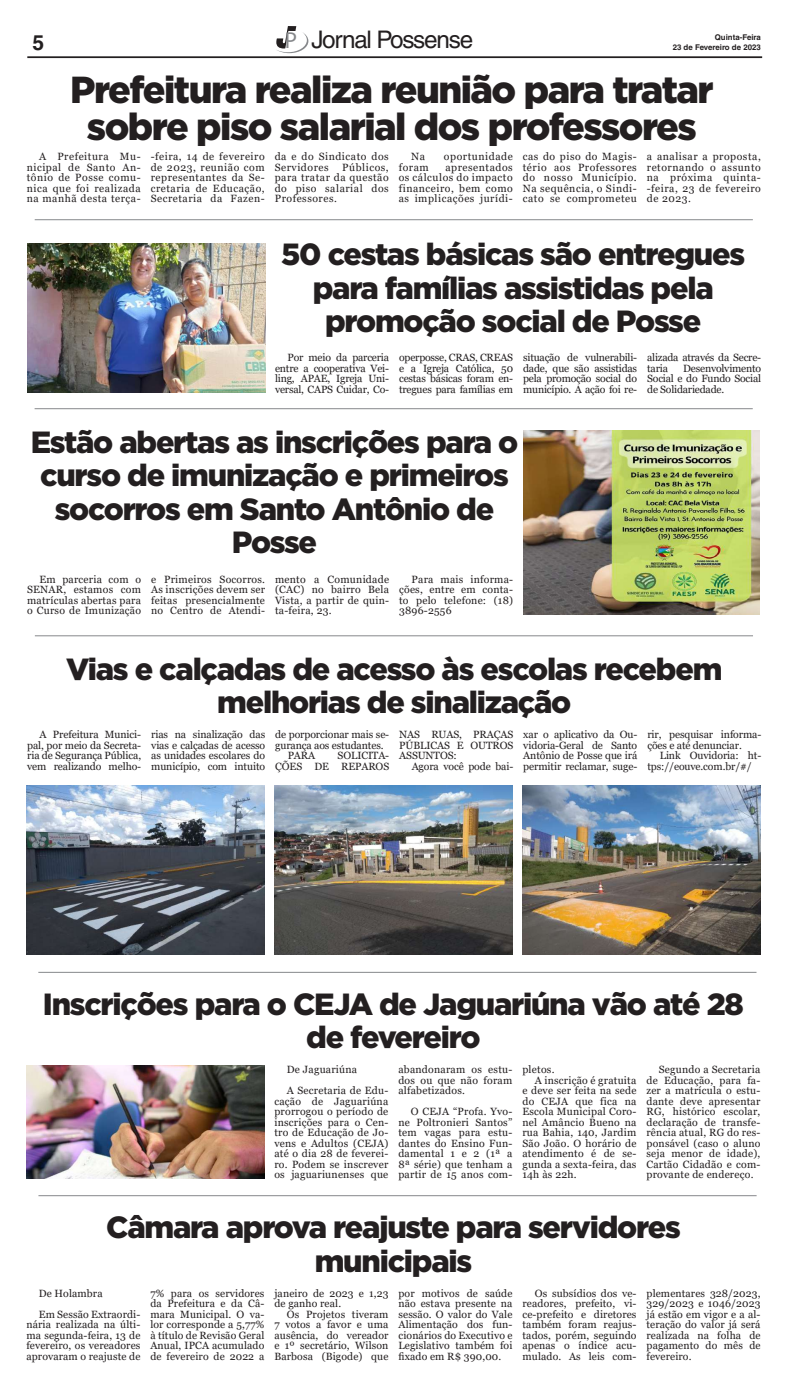
<style>
.page{position:relative;width:787px;height:1389px;background:#fff}
.page>*{position:absolute;margin:0;border:0;box-sizing:border-box;transform-origin:0 0}
.t1{font:900 37.62px/36.8px "Gotham";letter-spacing:-.04em;color:#231f20;text-align:center}
.t2{font:900 30.62px/33.2px "Gotham";letter-spacing:-.04em;color:#231f20;text-align:center}
.t3{font:24.24px "Helvetica";letter-spacing:-.05em;color:#231f20}
.t4{font:700 21px "Helvetica LT Std";color:#231f20}
.t5{font:10.5px/10.5px "Georgia";letter-spacing:.02em;color:#231f20;text-align:justify}
.t6{font:10.5px/10.5px "Georgia";letter-spacing:-.01em;color:#231f20}
.t7{font:10.5px/10.5px "Georgia";letter-spacing:.05em;color:#231f20}
.t8{font:10.5px/10.5px "Georgia";letter-spacing:-.02em;color:#231f20}
.t9{font:700 7.88px "Helvetica LT Std";color:#231f20}
.s1{font-family:"Myriad Pro";font-size:23.01px;color:#86888b}
</style>
<div class="page">
<hr style="left:27px;top:56px;width:734px;height:2px;background:#231f20">
<svg style="left:276px;top:26px;width:32px;height:27px"></svg>
<hr style="left:35px;top:636px;width:717px;height:1px;background:#86888b">
<hr style="left:38px;top:972px;width:718px;height:1px;background:#86888b">
<hr style="left:38px;top:1195px;width:718px;height:1px;background:#86888b">
<hr style="left:35px;top:408px;width:717px;height:1px;background:#86888b">
<hr style="left:35px;top:220px;width:717px;height:1px;background:#86888b">
<img style="left:26px;top:1065px;width:238px;height:114px">
<img style="left:27px;top:243px;width:238px;height:150px">
<img style="left:523px;top:431px;width:236px;height:183px">
<img style="left:27px;top:785px;width:237px;height:170px">
<img style="left:274px;top:785px;width:238px;height:170px">
<img style="left:522px;top:785px;width:238px;height:170px">
<h3 class="t4" style="left:32px;top:30px;width:13px">5</h3>
<h3 class="t3" style="left:285px;top:26px;width:190px"><span class="s1">P</span> Jornal Possense</h3>
<p class="t9" style="left:714px;top:33px;width:48px">Quinta-Feira</p>
<p class="t9" style="left:672px;top:42px;width:90px">23 de Fevereiro de 2023</p>
<h1 class="t1" style="left:70px;top:70px;width:644px">Prefeitura realiza reunião para tratar sobre piso salarial dos professores</h1>
<p class="t5" style="left:27px;top:152px;width:115px;text-indent:12px">A Prefeitura Mu&shy;nicipal de Santo An&shy;tônio de Posse comu&shy;nica que foi realizada na manhã desta terça-</p>
<p class="t5" style="left:151px;top:152px;width:115px">-feira, 14 de fevereiro de 2023, reunião com representantes da Se&shy;cretaria de Educação, Secretaria da Fazen-</p>
<p class="t7" style="left:275px;top:152px;width:115px">da e do Sindicato dos<br>Servidores</p>
<p class="t5" style="left:275px;top:162px;width:115px;text-indent:67px">Públicos, para tratar da questão do piso salarial dos Professores.</p>
<p class="t5" style="left:411px;top:152px;width:15px">Na</p>
<p class="t7" style="left:444px;top:152px;width:70px">oportunidade</p>
<p class="t5" style="left:398px;top:162px;width:32px">foram</p>
<p class="t5" style="left:398px;top:162px;width:115px;text-indent:46px">apresentados os cálculos do impacto financeiro, bem como as implicações jurídi-</p>
<p class="t5" style="left:522px;top:152px;width:115px">cas do piso do Magis&shy;tério aos Professores do nosso Município.<br>Na sequência, o Sindi&shy;cato se comprometeu</p>
<p class="t5" style="left:646px;top:152px;width:115px">a analisar a proposta, retornando o assunto na próxima quinta--feira, 23 de fevereiro de 2023.</p>
<h2 class="t2" style="left:281px;top:237px;width:465px">50 cestas básicas são entregues para famílias assistidas pela promoção social de Posse</h2>
<p class="t5" style="left:275px;top:353px;width:115px;text-indent:12px">Por meio da parceria entre a cooperativa Vei&shy;ling, APAE, Igreja Uni&shy;versal, CAPS Cuidar, Co-</p>
<p class="t5" style="left:399px;top:353px;width:115px">operposse, CRAS, CREAS e a Igreja Católica, 50 cestas básicas foram en&shy;tregues para famílias em</p>
<p class="t5" style="left:523px;top:353px;width:115px">situação de vulnerabili&shy;dade, que são assistidas pela promoção social do município. A ação foi re-</p>
<p class="t8" style="left:647px;top:353px;width:115px">alizada através da Secre&shy;taria</p>
<p class="t5" style="left:647px;top:363px;width:115px;text-indent:36px">Desenvolvimento Social e do Fundo Social de Solidariedade.</p>
<h2 class="t2" style="left:31px;top:425px;width:489px">Estão abertas as inscrições para o curso de imunização e primeiros socorros em Santo Antônio de<br>Posse</h2>
<p class="t5" style="left:27px;top:574px;width:115px;text-indent:12px">Em parceria com o SENAR, estamos com matrículas abertas para o Curso de Imunização</p>
<p class="t5" style="left:151px;top:574px;width:115px">e Primeiros Socorros.<br>As inscrições devem ser feitas presencialmente no Centro de Atendi-</p>
<p class="t5" style="left:275px;top:574px;width:115px">mento a Comunidade (CAC) no bairro Bela Vista, a partir de quin&shy;ta-feira, 23.</p>
<p class="t5" style="left:399px;top:574px;width:115px;text-indent:12px">Para mais informa&shy;ções, entre em conta&shy;to pelo telefone: (18)<br>3896-2556</p>
<h2 class="t2" style="left:66px;top:652px;width:657px">Vias e calçadas de acesso às escolas recebem melhorias de sinalização</h2>
<p class="t5" style="left:27px;top:730px;width:115px;text-indent:12px">A Prefeitura Munici&shy;pal, por meio da Secreta&shy;ria de Segurança Pública, vem realizando melho-</p>
<p class="t5" style="left:151px;top:730px;width:115px">rias na sinalização das vias e calçadas de acesso as unidades escolares do município, com intuito</p>
<p class="t6" style="left:275px;top:730px;width:115px">de porporcionar mais se-</p>
<p class="t6" style="left:275px;top:740px;width:110px">gurança aos estudantes.</p>
<p class="t5" style="left:287px;top:751px;width:29px">PARA</p>
<p class="t6" style="left:275px;top:751px;width:115px;text-align:right">SOLICITA-<br>ÇÕES DE REPAROS</p>
<p class="t5" style="left:399px;top:730px;width:115px">NAS RUAS, PRAÇAS PÚBLICAS E OUTROS ASSUNTOS:</p>
<p class="t6" style="left:411px;top:761px;width:103px">Agora você pode bai-</p>
<p class="t5" style="left:523px;top:730px;width:115px">xar o aplicativo da Ou&shy;vidoria-Geral de Santo Antônio de Posse que irá permitir reclamar, suge-</p>
<p class="t6" style="left:647px;top:730px;width:115px">rir, pesquisar informa&shy;ções e até denunciar.</p>
<p class="t6" style="left:647px;top:751px;width:115px;text-indent:12px">Link Ouvidoria: ht&shy;tps://eouve.com.br/#/</p>
<h2 class="t2" style="left:43px;top:987px;width:702px">Inscrições para o CEJA de Jaguariúna vão até 28 de fevereiro</h2>
<p class="t5" style="left:287px;top:1059px;width:103px;line-height:21px">De Jaguariúna<br>A Secretaria de Edu-</p>
<p class="t5" style="left:274px;top:1096px;width:115px">cação de Jaguariúna prorrogou o período de inscrições para o Cen&shy;tro de Educação de Jo&shy;vens e Adultos (CEJA) até o dia 28 de feverei&shy;ro. Podem se inscrever os jaguariunenses que</p>
<p class="t5" style="left:398px;top:1065px;width:115px">abandonaram os estu&shy;dos ou que não foram alfabetizados.</p>
<p class="t5" style="left:398px;top:1107px;width:115px;text-indent:12px">O CEJA “Profa. Yvo&shy;ne Poltronieri Santos” tem vagas para estu&shy;dantes do Ensino Fun&shy;damental 1 e 2 (1ª a 8ª série) que tenham a partir de 15 anos com-</p>
<p class="t5" style="left:522px;top:1065px;width:34px">pletos.</p>
<p class="t5" style="left:534px;top:1075px;width:103px">A inscrição é gratuita</p>
<p class="t5" style="left:522px;top:1086px;width:115px">e deve ser feita na sede</p>
<p class="t5" style="left:522px;top:1096px;width:115px">do CEJA que fica na</p>
<p class="t5" style="left:522px;top:1107px;width:115px">Escola Municipal Coro-</p>
<p class="t5" style="left:522px;top:1117px;width:115px">nel Amâncio Bueno na</p>
<p class="t5" style="left:522px;top:1128px;width:115px">rua Bahia, 140, Jardim</p>
<p class="t5" style="left:522px;top:1138px;width:115px">São João. O horário de</p>
<p class="t5" style="left:522px;top:1149px;width:115px">atendimento é de se-</p>
<p class="t5" style="left:522px;top:1159px;width:115px">gunda a sexta-feira, das</p>
<p class="t5" style="left:522px;top:1170px;width:56px">14h às 22h.</p>
<p class="t5" style="left:646px;top:1065px;width:115px;text-indent:12px">Segundo a Secretaria de Educação, para fa&shy;zer a matrícula o estu&shy;dante deve apresentar RG, histórico escolar, declaração de transfe&shy;rência atual, RG do res&shy;ponsável (caso o aluno seja menor de idade), Cartão Cidadão e com&shy;provante de endereço.</p>
<h2 class="t2" style="left:106px;top:1210px;width:576px">Câmara aprova reajuste para servidores municipais</h2>
<p class="t5" style="left:39px;top:1283px;width:103px;line-height:21px">De Holambra<br>Em Sessão Extraordi-</p>
<p class="t5" style="left:26px;top:1320px;width:115px">nária realizada na últi&shy;ma segunda-feira, 13 de fevereiro, os vereadores aprovaram o reajuste de</p>
<p class="t5" style="left:150px;top:1288px;width:115px">7% para os servidores da Prefeitura e da Câ&shy;mara Municipal. O va&shy;lor corresponde a 5,77% à título de Revisão Geral Anual, IPCA acumulado de fevereiro de 2022 a</p>
<p class="t5" style="left:274px;top:1288px;width:115px">janeiro de 2023 e 1,23 de ganho real.</p>
<p class="t5" style="left:274px;top:1309px;width:115px;text-indent:12px">Os Projetos tiveram 7 votos a favor e uma ausência, do vereador e 1º secretário, Wilson Barbosa (Bigode) que</p>
<p class="t5" style="left:398px;top:1288px;width:115px">por motivos de saúde não estava presente na sessão. O valor do Vale Alimentação dos fun&shy;cionários do Executivo e Legislativo também foi fixado em R$ 390,00.</p>
<p class="t5" style="left:522px;top:1288px;width:115px;text-indent:12px">Os subsídios dos ve&shy;readores, prefeito, vi&shy;ce-prefeito e diretores também foram reajus&shy;tados, porém, seguindo apenas o índice acu&shy;mulado. As leis com-</p>
<p class="t5" style="left:646px;top:1288px;width:115px">plementares 328/2023, 329/2023 e 1046/2023 já estão em vigor e a al&shy;teração do valor já será realizada na folha de pagamento do mês de fevereiro.</p>
</div>
